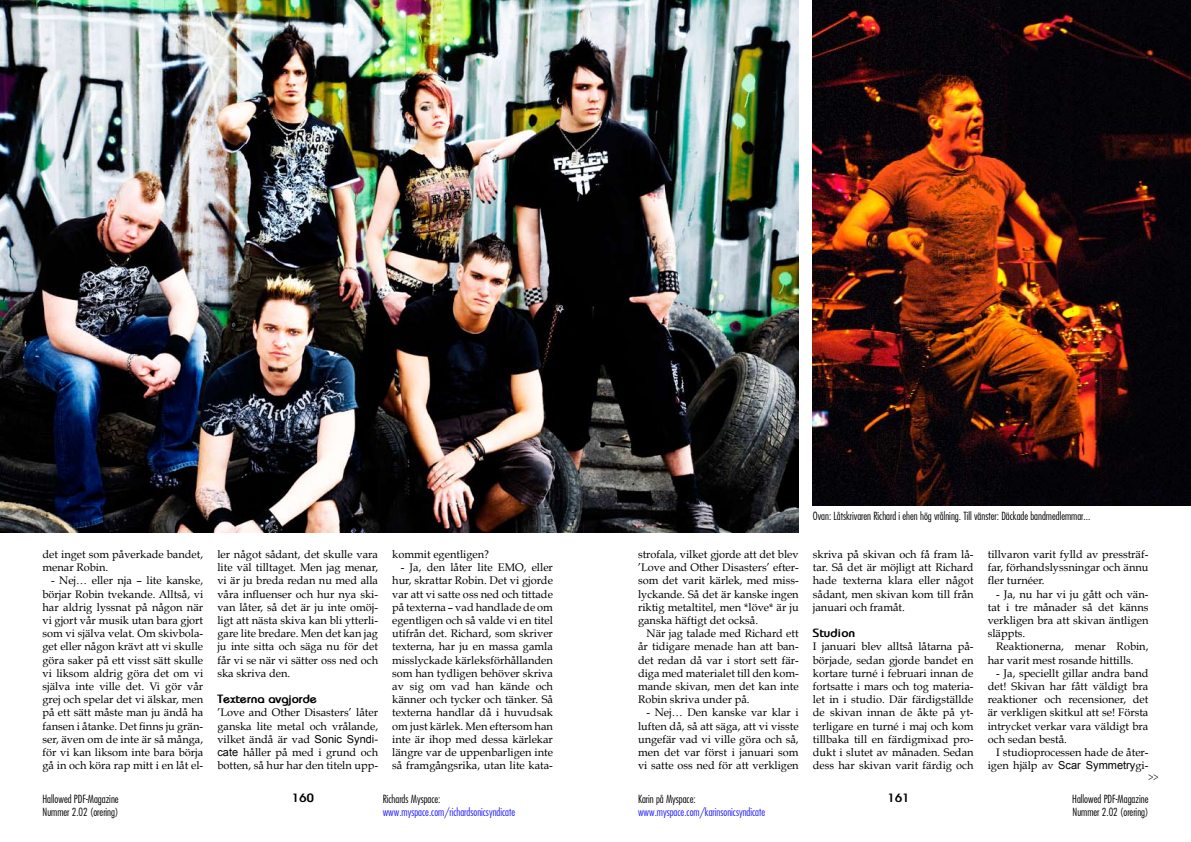
<style>
.page{position:relative;width:1191px;height:842px;background:#fff}
.page>*{position:absolute;margin:0;border:0;box-sizing:border-box;transform-origin:0 0}
.t1{font:700 12px "Bauhaus";color:#000}
.t2{font:11px/13.2px "Book Antiqua";color:#000;text-align:justify}
.t3{font:11px/13.2px "Fujiyama Light Plain";color:#000}
.t4{font:11px "Fujiyama Light Plain";color:#1b1bff}
.s1{font-family:"Arial"}
</style>
<div class="page">
<img style="left:0;top:0;width:798px;height:532px">
<img style="left:813px;top:0;width:378px;height:505px">
<p class="t2" style="left:43px;top:548px;width:162px">det inget som påverkade bandet, menar Robin.</p>
<p class="t2" style="left:43px;top:574px;width:162px;text-indent:9px">- Nej… eller nja – lite kanske, börjar Robin tvekande. Alltså, vi har aldrig lyssnat på någon när vi gjort vår musik utan bara gjort som vi själva velat. Om skivbola&shy;get eller någon krävt att vi skulle göra saker på ett visst sätt skulle vi liksom aldrig göra det om vi själva inte ville det. Vi gör vår grej och spelar det vi älskar, men på ett sätt måste man ju ändå ha fansen i åtanke. Det finns ju grän&shy;ser, även om de inte är så många, för vi kan liksom inte bara börja gå in och köra rap mitt i en låt el-</p>
<p class="t2" style="left:217px;top:548px;width:162px">ler något sådant, det skulle vara lite väl tilltaget. Men jag menar, vi är ju breda redan nu med alla våra influenser och hur nya ski&shy;van låter, så det är ju inte omöj&shy;ligt att nästa skiva kan bli ytterli&shy;gare lite bredare. Men det kan jag ju inte sitta och säga nu för det får vi se när vi sätter oss ned och ska skriva den.</p>
<p class="t1" style="left:217px;top:691px;width:101px">Texterna avgjorde</p>
<p class="t2" style="left:217px;top:706px;width:162px">’Love and Other Disasters’ låter ganska lite metal och vrålande, vilket ändå är vad <span class="s1">Sonic Syndi&shy;cate</span> håller på med i grund och botten, så hur har den titeln upp-</p>
<p class="t2" style="left:392px;top:548px;width:98px">kommit egentligen?</p>
<p class="t2" style="left:392px;top:561px;width:162px;text-indent:9px">- Ja, den låter lite EMO, eller hur, skrattar Robin. Det vi gjorde var att vi satte oss ned och tittade på texterna – vad handlade de om egentligen och så valde vi en titel utifrån det. Richard, som skriver texterna, har ju en massa gamla misslyckade kärleksförhållanden som han tydligen behöver skriva av sig om vad han kände och känner och tycker och tänker. Så texterna handlar då i huvudsak om just kärlek. Men eftersom han inte är ihop med dessa kärlekar längre var de uppenbarligen inte så framgångsrika, utan lite kata-</p>
<p class="t3" style="left:43px;top:792px;width:78px">Hallowed PDF-Magazine</p>
<p class="t1" style="left:292px;top:791px;width:23px">160</p>
<p class="t3" style="left:43px;top:805px;width:77px">Nummer 2.02 (orering)</p>
<p class="t3" style="left:383px;top:792px;width:59px">Richards Myspace:</p>
<p class="t4" style="left:383px;top:805px;width:134px">www.myspace.com/richardsonicsyndicate</p>
<p class="t2" style="left:638px;top:548px;width:162px">strofala, vilket gjorde att det blev ’Love and Other Disasters’ efter&shy;som det varit kärlek, med miss&shy;lyckande. Så det är kanske ingen riktig metaltitel, men *löve* är ju ganska häftigt det också.</p>
<p class="t2" style="left:638px;top:627px;width:162px;text-indent:9px">När jag talade med Richard ett år tidigare menade han att ban&shy;det redan då var i stort sett fär&shy;diga med materialet till den kom&shy;mande skivan, men det kan inte Robin skriva under på.</p>
<p class="t2" style="left:638px;top:706px;width:162px;text-indent:9px">- Nej… Den kanske var klar i luften då, så att säga, att vi visste ungefär vad vi ville göra och så, men det var först i januari som vi satte oss ned för att verkligen</p>
<p class="t3" style="left:638px;top:792px;width:59px">Karin på Myspace:</p>
<p class="t4" style="left:638px;top:805px;width:129px">www.myspace.com/karinsonicsyndicate</p>
<p class="t3" style="left:813px;top:509px;width:279px">Ovan: Låtskrivaren Richard i ehen hög vrålning. Till vänster: Däckade bandmedlemmar...</p>
<p class="t2" style="left:813px;top:548px;width:162px">skriva på skivan och få fram lå&shy;tar. Så det är möjligt att Richard hade texterna klara eller något sådant, men skivan kom till från januari och framåt.</p>
<p class="t1" style="left:813px;top:625px;width:44px">Studion</p>
<p class="t2" style="left:813px;top:640px;width:162px">I januari blev alltså låtarna på&shy;började, sedan gjorde bandet en kortare turné i februari innan de fortsatte i mars och tog materia&shy;let in i studio. Där färdigställde de skivan innan de åkte på yt&shy;terligare en turné i maj och kom tillbaka till en färdigmixad pro&shy;dukt i slutet av månaden. Sedan dess har skivan varit färdig och</p>
<p class="t2" style="left:987px;top:548px;width:162px">tillvaron varit fylld av pressträf&shy;far, förhandslyssningar och ännu fler turnéer.</p>
<p class="t2" style="left:987px;top:587px;width:162px;text-indent:9px">- Ja, nu har vi ju gått och vän&shy;tat i tre månader så det känns verkligen bra att skivan äntligen släppts.</p>
<p class="t2" style="left:987px;top:640px;width:162px;text-indent:9px">Reaktionerna, menar Robin, har varit mest rosande hittills.</p>
<p class="t2" style="left:987px;top:666px;width:162px;text-indent:9px">- Ja, speciellt gillar andra band det! Skivan har fått väldigt bra reaktioner och recensioner, det är verkligen skitkul att se! Första intrycket verkar vara väldigt bra och sedan bestå.</p>
<p class="t2" style="left:987px;top:746px;width:162px;text-align:right">I studioprocessen hade de åter&shy;igen hjälp av <span class="s1">Scar Symmetry</span>gi-</p>
<p class="t3" style="left:1148px;top:769px;width:11px">&gt;&gt;</p>
<p class="t1" style="left:888px;top:791px;width:23px">161</p>
<p class="t3" style="left:1072px;top:792px;width:78px">Hallowed PDF-Magazine<br>Nummer 2.02 (orering)</p>
</div>
